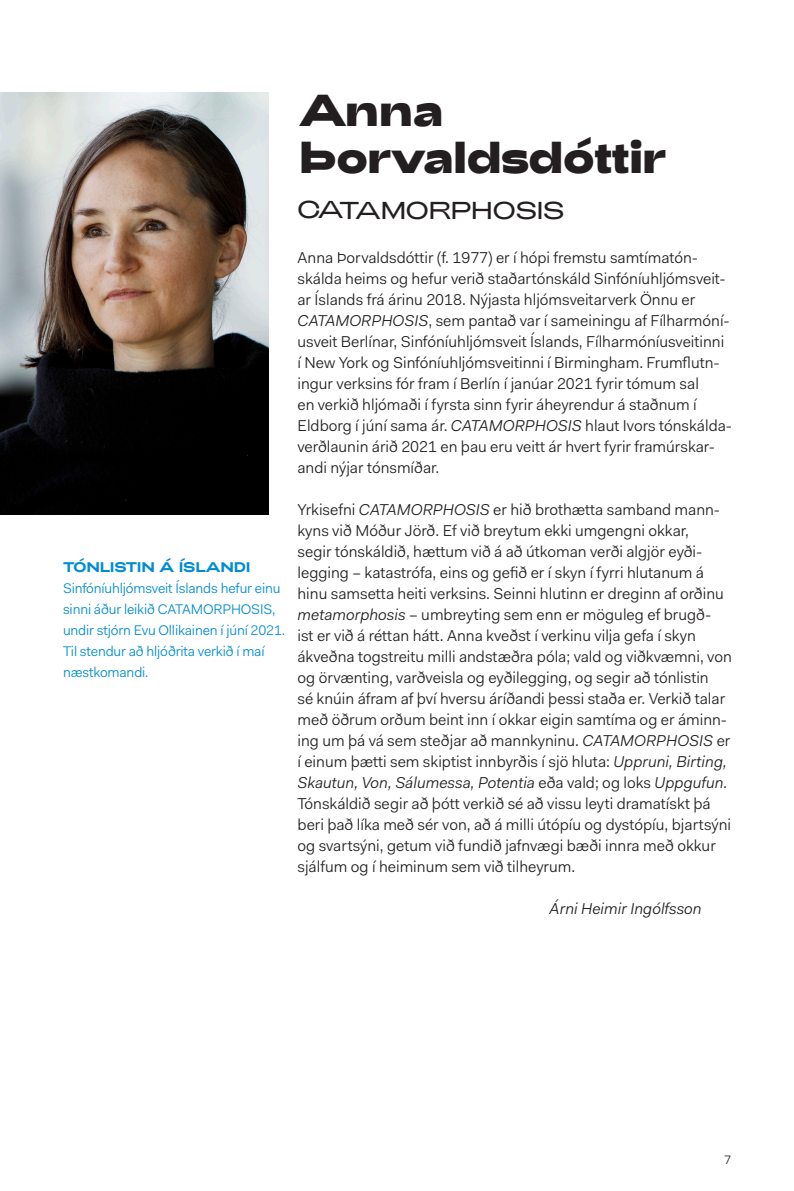
<style>
.page{position:relative;width:794px;height:1191px;background:#fff}
.page>*{position:absolute;margin:0;border:0;box-sizing:border-box;transform-origin:0 0}
.t1{font:900 44.62px/47.4px "Adieu";letter-spacing:-.015em;color:#231f20}
.t2{font:300 24.5px "Adieu";letter-spacing:-.035em;color:#231f20}
.t3{font:15.75px/21px "Fakt Pro Blond";color:#231f20}
.t4{font:italic 15.75px "Fakt Pro Blond";color:#231f20}
.t5{font:14px/21px "Fakt Pro Blond";letter-spacing:-.01em;color:#008cd0}
.t6{font:700 14px "Adieu";letter-spacing:-.015em;color:#008cd0}
.t7{font:12.25px "Fakt Pro Blond";color:#231f20}
.s1{font-style:italic}
</style>
<div class="page">
<img style="left:1px;top:93px;width:268px;height:422px">
<p class="t6" style="left:63px;top:559px;width:189px">TÓNLISTIN Á ÍSLANDI</p>
<p class="t5" style="left:63px;top:577px;width:224px">Sinfóníuhljómsveit Íslands hefur einu sinni áður leikið CATAMORPHOSIS, undir stjórn Evu Ollikainen í júní 2021.<br>Til stendur að hljóðrita verkið í maí næstkomandi.</p>
<h1 class="t1" style="left:298px;top:87px;width:370px">Anna<br>Þorvaldsdóttir</h1>
<h2 class="t2" style="left:297px;top:196px;width:268px">CATAMORPHOSIS</h2>
<p class="t3" style="left:297px;top:247px;width:436px">Anna Þorvaldsdóttir (f. 1977) er í hópi fremstu samtímatón&shy;skálda heims og hefur verið staðartónskáld Sinfóníuhljómsveit&shy;ar Íslands frá árinu 2018. Nýjasta hljómsveitarverk Önnu er <span class="s1">CATAMORPHOSIS</span>, sem pantað var í sameiningu af Fílharmóní&shy;usveit Berlínar, Sinfóníuhljómsveit Íslands, Fílharmóníusveitinni<br>í New York og Sinfóníuhljómsveitinni í Birmingham. Frumflutn&shy;ingur verksins fór fram í Berlín í janúar 2021 fyrir tómum sal<br>en verkið hljómaði í fyrsta sinn fyrir áheyrendur á staðnum í Eldborg í júní sama ár. <span class="s1">CATAMORPHOSIS</span> hlaut Ivors tónskálda&shy;verðlaunin árið 2021 en þau eru veitt ár hvert fyrir framúrskar&shy;andi nýjar tónsmíðar.</p>
<p class="t3" style="left:297px;top:499px;width:436px">Yrkisefni <span class="s1">CATAMORPHOSIS</span> er hið brothætta samband mann&shy;kyns við Móður Jörð. Ef við breytum ekki umgengni okkar,<br>segir tónskáldið, hættum við á að útkoman verði algjör eyði&shy;legging – katastrófa, eins og gefið er í skyn í fyrri hlutanum á hinu samsetta heiti verksins. Seinni hlutinn er dreginn af orðinu <span class="s1">metamorphosis</span> – umbreyting sem enn er möguleg ef brugð-<br>ist er við á réttan hátt. Anna kveðst í verkinu vilja gefa í skyn ákveðna togstreitu milli andstæðra póla; vald og viðkvæmni, von og örvænting, varðveisla og eyðilegging, og segir að tónlistin<br>sé knúin áfram af því hversu áríðandi þessi staða er. Verkið talar með öðrum orðum beint inn í okkar eigin samtíma og er áminn&shy;ing um þá vá sem steðjar að mannkyninu. <span class="s1">CATAMORPHOSIS</span> er í einum þætti sem skiptist innbyrðis í sjö hluta: <span class="s1">Uppruni, Birting, Skautun, Von, Sálumessa, Potentia</span> eða vald; og loks <span class="s1">Uppgufun.<br></span>Tónskáldið segir að þótt verkið sé að vissu leyti dramatískt þá beri það líka með sér von, að á milli útópíu og dystópíu, bjartsýni og svartsýni, getum við fundið jafnvægi bæði innra með okkur sjálfum og í heiminum sem við tilheyrum.</p>
<p class="t4" style="left:549px;top:898px;width:154px">Árni Heimir Ingólfsson</p>
<p class="t7" style="left:724px;top:1151px;width:8px">7</p>
</div>
